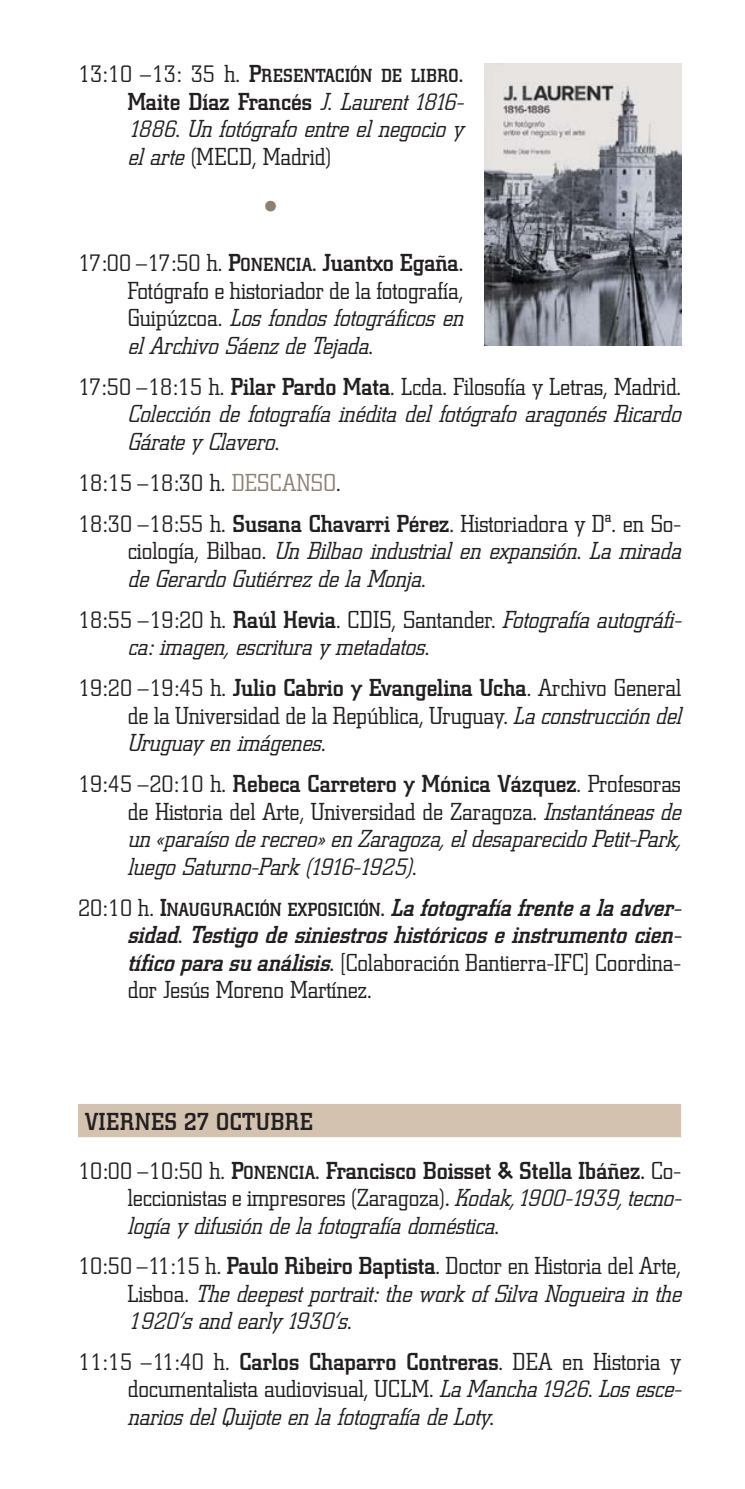
<style>
.page{position:relative;width:745px;height:1489px;background:#fff}
.page>*{position:absolute;margin:0;border:0;box-sizing:border-box;transform-origin:0 0}
.t1{font:300 45px "City";color:#8f8074}
.t2{font:italic 300 24.25px/27.5px "City";color:#231f20;text-align:justify}
.t3{font:300 24.25px/27.5px "City";color:#231f20;text-align:justify}
.t4{font:italic 500 24.25px/27.5px "City";color:#231f20;text-align:justify}
.t5{font:500 24.25px/48.8px "City";color:#231f20}
.t6{font:500 18.75px "City";letter-spacing:.02em;color:#231f20}
.s1{font-weight:300;font-size:24.25px}
.s2{font-size:24.25px}
.s3{font-weight:500;font-style:normal}
.s4{font-style:normal}
.s5{font-weight:500}
.s6{font-weight:500;font-size:18.75px}
.s7{font-style:italic}
.s8{color:#8f8074}
.s9{font-style:inherit}
.s10{font-weight:300;font-style:normal}
.s11{font-style:normal;font-size:18.75px}
.s12{font-weight:300}
.s13{font-size:18.75px}
</style>
<div class="page">
<div style="left:78px;top:1103px;width:602px;height:34px;background:#d4c2b0"></div>
<img style="left:484px;top:64px;width:196px;height:281px">
<p class="t6" style="left:78px;top:69px;width:386px"><span class="s1">13:10 –13: 35 h.</span> <span class="s2">P</span>RESENTACIÓN DE LIBRO<span class="s2">.</span></p>
<p class="t2" style="left:128px;top:89px;width:337px"><span class="s3">Maite Díaz Francés</span> J. Laurent 1816- 1886. Un fotógrafo entre el negocio y el arte <span class="s4">(MECD, Madrid)</span></p>
<p class="t1" style="left:263px;top:191px;width:16px">•</p>
<p class="t3" style="left:128px;top:251px;width:337px;text-indent:-50px">17:00 –17:50 h. <span class="s5">P</span><span class="s6">ONENCIA</span><span class="s5">.</span> <span class="s5">Juantxo Egaña.<br></span>Fotógrafo e historiador de la fotografía, Guipúzcoa. <span class="s7">Los fondos fotográficos en el Archivo Sáenz de Tejada.</span></p>
<p class="t2" style="left:128px;top:374px;width:554px;text-indent:-50px"><span class="s4">17:50 –18:15 h.</span> <span class="s3">Pilar Pardo Mata</span><span class="s4">. Lcda. Filosofía y Letras, Madrid.<br></span>Colección de fotografía inédita del fotógrafo aragonés Ricardo Gárate y Clavero.</p>
<p class="t3" style="left:78px;top:464px;width:604px;line-height:41px">18:15 –18:30 h. <span class="s8">DESCANSO</span><span class="s9">.<br></span>18:30 –18:55 h. <span class="s5">Susana Chavarri Pérez</span>. Historiadora y Dª. en So-</p>
<p class="t2" style="left:128px;top:539px;width:554px"><span class="s4">ciología, Bilbao.</span> Un Bilbao industrial en expansión. La mirada de Gerardo Gutiérrez de la Monja<span class="s4">.</span></p>
<p class="t2" style="left:128px;top:607px;width:555px;text-indent:-50px"><span class="s4">18:55 –19:20 h.</span> <span class="s3">Raúl Hevia</span><span class="s4">. CDIS, Santander.</span> Fotografía autográfi&shy;ca: imagen, escritura y metadatos<span class="s4">.</span></p>
<p class="t3" style="left:128px;top:676px;width:554px;text-indent:-50px">19:20 –19:45 h. <span class="s5">Julio Cabrio y Evangelina Ucha</span>. Archivo General de la Universidad de la República, Uruguay. <span class="s7">La construcción del Uruguay en imágenes.</span></p>
<p class="t2" style="left:128px;top:772px;width:554px;text-indent:-50px"><span class="s4">19:45 –20:10 h.</span> <span class="s3">Rebeca Carretero y Mónica Vázquez</span><span class="s4">. Profesoras de Historia del Arte, Universidad de Zaragoza.</span> Instantáneas de un «paraíso de recreo» en Zaragoza, el desaparecido Petit-Park, luego Saturno-Park (1916-1925).</p>
<p class="t4" style="left:128px;top:895px;width:555px;text-indent:-50px"><span class="s10">20:10 h.</span> <span class="s4">I</span><span class="s11">NAUGURACIÓN EXPOSICIÓN</span><span class="s4">.</span> La fotografía frente a la adver&shy;sidad. Testigo de siniestros históricos e instrumento cien&shy;tífico para su análisis. <span class="s10">[Colaboración Bantierra-IFC] Coordina&shy;dor Jesús Moreno Martínez.</span></p>
<p class="t5" style="left:78px;top:1099px;width:604px">VIERNES 27 OCTUBRE<br><span class="s12">10:00 –10:50 h.</span> <span class="s9">P</span><span class="s13">ONENCIA</span><span class="s9">.</span> Francisco Boisset &amp; Stella Ibáñez. <span class="s12">Co-</span></p>
<p class="t2" style="left:128px;top:1186px;width:555px"><span class="s4">leccionistas e impresores (Zaragoza)</span><span class="s3">.</span> Kodak, 1900-1939, tecno&shy;logía y difusión de la fotografía doméstica.</p>
<p class="t2" style="left:128px;top:1253px;width:554px;text-indent:-50px"><span class="s4">10:50 –11:15 h.</span> <span class="s3">Paulo Ribeiro Baptista</span><span class="s4">. Doctor en Historia del Arte, Lisboa.</span> The deepest portrait: the work of Silva Nogueira in the 1920’s and early 1930’s<span class="s4">.</span></p>
<p class="t3" style="left:128px;top:1349px;width:555px;text-indent:-50px">11:15 –11:40 h. <span class="s5">Carlos Chaparro Contreras</span>. DEA en Historia y documentalista audiovisual, UCLM. <span class="s7">La Mancha 1926. Los esce&shy;narios del Quijote en la fotografía de Loty.</span></p>
</div>
